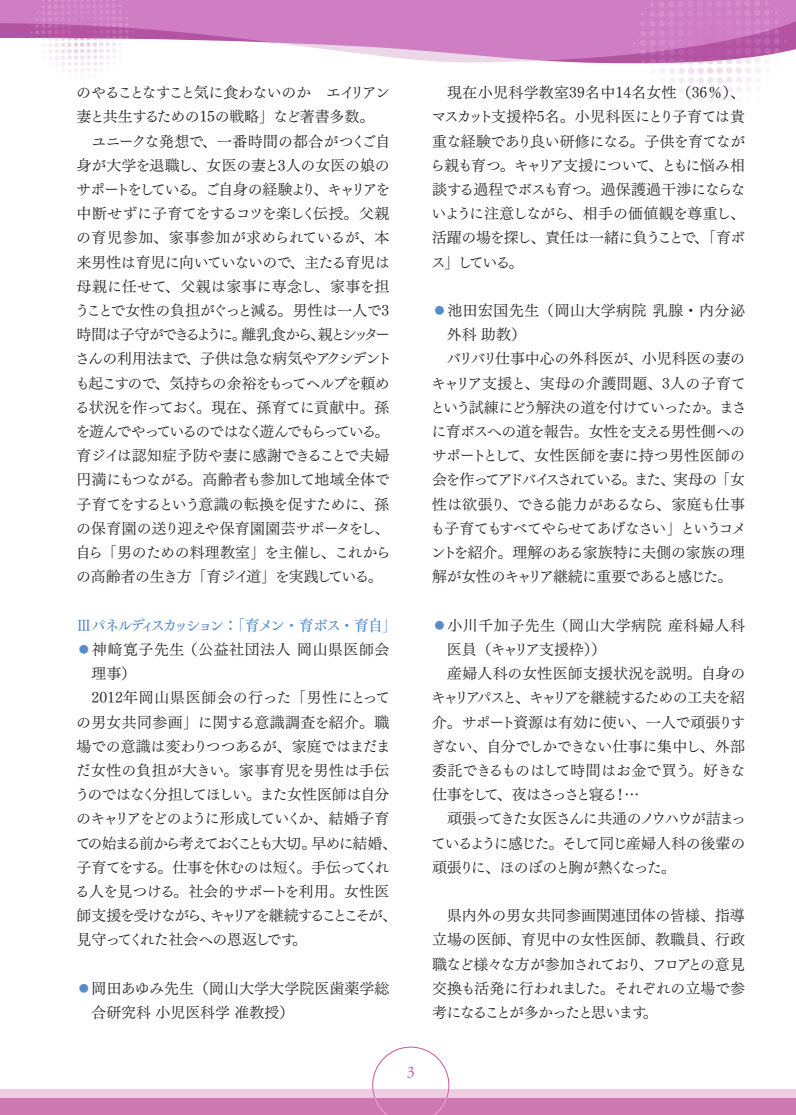
<style>
.page{position:relative;width:796px;height:1115px;background:#fff}
.page>*{position:absolute;margin:0;border:0;box-sizing:border-box;transform-origin:0 0}
.t1{font:15.9px "Adobe Garamond";color:#c656a0}
.t2{font:14.85px/24.2px "Tsuku Min Pr 5 R";letter-spacing:-.04em;color:#231f20;text-align:justify}
.t3{font:14.85px "Tsuku Min Pr 5 R";letter-spacing:.02em;color:#231f20}
.t4{font:14.85px "Tsuku Min Pr 5 R";letter-spacing:-.14em;color:#231f20}
.t5{font:14.85px "Tsuku Min Pr 5 R";letter-spacing:-.065em;color:#231f20}
.t6{font:14.85px "Tsuku Min Pr 5 R";letter-spacing:-.11em;color:#231f20}
.t7{font:14.85px "Tsuku Min Pr 5 R";letter-spacing:.04em;color:#231f20}
.t8{font:14.85px "Tsuku Min Pr 5 R";letter-spacing:-.06em;color:#231f20}
.t9{font:14.85px/24.2px "Tsuku Min Pr 5 R";letter-spacing:.01em;color:#231f20}
.t10{font:14.85px "Tsuku Min Pr 5 D";letter-spacing:-.175em;color:#588cc9}
.t11{font:14.85px "Tsuku Min Pr 5 R";letter-spacing:-.135em;color:#231f20}
.t12{font:14.85px "Tsuku Min Pr 5 R";letter-spacing:-.125em;color:#231f20}
.t13{font:14.85px "Tsuku Min Pr 5 R";letter-spacing:.025em;color:#231f20}
.t14{font:14.85px "Tsuku Min Pr 5 R";letter-spacing:-.07em;color:#231f20}
.t15{font:14.85px "Tsuku Min Pr 5 R";letter-spacing:-.1em;color:#231f20}
.t16{font:14.85px "Tsuku Min Pr 5 R";letter-spacing:-.105em;color:#231f20}
.t17{font:14.85px "Tsuku Min Pr 5 R";letter-spacing:-.08em;color:#231f20}
.t18{font:14.85px "Tsuku Min Pr 5 R";letter-spacing:-.01em;color:#231f20}
.t19{font:14.85px "Tsuku Min Pr 5 R";letter-spacing:-.015em;color:#231f20}
.t20{font:14.85px "Tsuku Min Pr 5 R";letter-spacing:.03em;color:#231f20}
.t21{font:14.85px "Tsuku Min Pr 5 R";letter-spacing:.035em;color:#231f20}
.t22{font:14.85px "Tsuku Min Pr 5 R";letter-spacing:-.12em;color:#231f20}
.s1{color:#588cc9}
</style>
<div class="page">
<svg style="left:0;top:0;width:795px;height:62px;fill:#cf7ec3"></svg>
<svg style="left:30px;top:0;width:103px;height:72px"></svg>
<svg style="left:632px;top:0;width:154px;height:102px"></svg>
<div style="left:0;top:1089px;width:795px;height:25px;background:#eecce2"></div>
<div style="left:0;top:1097px;width:795px;height:17px;background:#ce77b1"></div>
<svg style="left:372px;top:1046px;width:77px;height:68px"></svg>
<p class="t2" style="left:75px;top:79px;width:318px;text-align:left">のやることなすこと気に食わないのか　エイリアン妻と共生するための15の戦略」など著書多数。<br>　ユニークな発想で、一番時間の都合がつくご自身が大学を退職し、女医の妻と3人の女医の娘のサポートをしている。ご自身の経験より、キャリアを中断せずに子育てをするコツを楽しく伝授。父親の育児参加、家事参加が求められているが、本来男性は育児に向いていないので、主たる育児は母親に任せて、父親は家事に専念し、家事を担うことで女性の負担がぐっと減る。男性は一人で3時間は子守ができるように。離乳食から、親とシッターさんの利用法まで、子供は急な病気やアクシデントも起こすので、気持ちの余裕をもってヘルプを頼める状況を作っておく。現在、孫育てに貢献中。孫を遊んでやっているのではなく遊んでもらっている。育ジイは認知症予防や妻に感謝できることで夫婦円満にもつながる。高齢者も参加して地域全体で子育てをするという意識の転換を促すために、孫の保育園の送り迎えや保育園園芸サポータをし、自ら「男のための料理教室」を主催し、これからの高齢者の生き方「育ジイ道」を実践している。</p>
<p class="t10" style="left:77px;top:611px;width:321px">Ⅲパネルディスカッション：「育メン・育ボス・育自」</p>
<p class="t7" style="left:77px;top:635px;width:314px"><span class="s1">⃝</span>神﨑寛子先生（公益社団法人岡山県医師会</p>
<p class="t2" style="left:91px;top:659px;width:46px">理事）</p>
<p class="t13" style="left:77px;top:684px;width:315px">　2012年岡山県医師会の行った「男性にとって</p>
<p class="t20" style="left:76px;top:708px;width:314px">の男女共同参画」に関する意識調査を紹介。職</p>
<p class="t2" style="left:77px;top:732px;width:315px">場での意識は変わりつつあるが、家庭ではまだま</p>
<p class="t3" style="left:76px;top:756px;width:315px">だ女性の負担が大きい。家事育児を男性は手伝</p>
<p class="t5" style="left:75px;top:781px;width:316px">うのではなく分担してほしい。また女性医師は自分</p>
<p class="t6" style="left:76px;top:805px;width:314px">のキャリアをどのように形成していくか、結婚子育</p>
<p class="t11" style="left:76px;top:829px;width:322px">ての始まる前から考えておくことも大切。早めに結婚、</p>
<p class="t8" style="left:77px;top:853px;width:314px">子育てをする。仕事を休むのは短く。手伝ってくれ</p>
<p class="t2" style="left:75px;top:877px;width:316px">る人を見つける。社会的サポートを利用。女性医</p>
<p class="t4" style="left:77px;top:901px;width:321px">師支援を受けながら、キャリアを継続することこそが、</p>
<p class="t2" style="left:77px;top:925px;width:232px">見守ってくれた社会への恩返しです。</p>
<p class="t9" style="left:91px;top:974px;width:299px;text-indent:-15px"><span class="s1">⃝</span>岡田あゆみ先生（岡山大学大学院医歯薬学総合研究科小児医科学准教授）</p>
<p class="t2" style="left:430px;top:79px;width:316px">　現在小児科学教室39名中14名女性（36％）、マスカット支援枠5名。小児科医にとり子育ては貴重な経験であり良い研修になる。子供を育てながら親も育つ。キャリア支援について、ともに悩み相談する過程でボスも育つ。過保護過干渉にならないように注意しながら、相手の価値観を尊重し、活躍の場を探し、責任は一緒に負うことで、「育ボス」している。</p>
<p class="t21" style="left:432px;top:297px;width:314px"><span class="s1">⃝</span>池田宏国先生（岡山大学病院乳腺・内分泌</p>
<p class="t2" style="left:446px;top:321px;width:80px">外科助教）</p>
<p class="t2" style="left:432px;top:345px;width:314px">　バリバリ仕事中心の外科医が、小児科医の妻の</p>
<p class="t3" style="left:431px;top:369px;width:316px">キャリア支援と、実母の介護問題、3人の子育て</p>
<p class="t14" style="left:430px;top:394px;width:317px">という試練にどう解決の道を付けていったか。まさ</p>
<p class="t2" style="left:431px;top:417px;width:315px">に育ボスへの道を報告。女性を支える男性側への</p>
<p class="t18" style="left:431px;top:442px;width:315px">サポートとして、女性医師を妻に持つ男性医師の</p>
<p class="t12" style="left:432px;top:466px;width:314px">会を作ってアドバイスされている。また、実母の「女</p>
<p class="t2" style="left:432px;top:490px;width:314px">性は欲張り、できる能力があるなら、家庭も仕事</p>
<p class="t15" style="left:430px;top:515px;width:317px">も子育てもすべてやらせてあげなさい」というコメ</p>
<p class="t19" style="left:430px;top:539px;width:315px">ントを紹介。理解のある家族特に夫側の家族の理</p>
<p class="t5" style="left:432px;top:563px;width:302px">解が女性のキャリア継続に重要であると感じた。</p>
<p class="t7" style="left:432px;top:611px;width:314px"><span class="s1">⃝</span>小川千加子先生（岡山大学病院産科婦人科</p>
<p class="t8" style="left:446px;top:635px;width:161px">医員（キャリア支援枠））</p>
<p class="t3" style="left:432px;top:660px;width:314px">　産婦人科の女性医師支援状況を説明。自身の</p>
<p class="t4" style="left:431px;top:684px;width:315px">キャリアパスと、キャリアを継続するための工夫を紹</p>
<p class="t2" style="left:432px;top:708px;width:314px">介。サポート資源は有効に使い、一人で頑張りす</p>
<p class="t2" style="left:430px;top:732px;width:315px">ぎない、自分でしかできない仕事に集中し、外部</p>
<p class="t2" style="left:432px;top:756px;width:315px">委託できるものはして時間はお金で買う。好きな</p>
<p class="t22" style="left:432px;top:781px;width:209px">仕事をして、夜はさっさと寝る！…</p>
<p class="t16" style="left:432px;top:805px;width:315px">　頑張ってきた女医さんに共通のノウハウが詰まっ</p>
<p class="t17" style="left:431px;top:829px;width:315px">ているように感じた。そして同じ産婦人科の後輩の</p>
<p class="t6" style="left:432px;top:853px;width:245px">頑張りに、ほのぼのと胸が熱くなった。</p>
<p class="t2" style="left:432px;top:901px;width:314px">　県内外の男女共同参画関連団体の皆様、指導立場の医師、育児中の女性医師、教職員、行政職など様々な方が参加されており、フロアとの意見交換も活発に行われました。それぞれの立場で参考になることが多かったと思います。</p>
<p class="t1" style="left:406px;top:1063px;width:9px">3</p>
</div>
